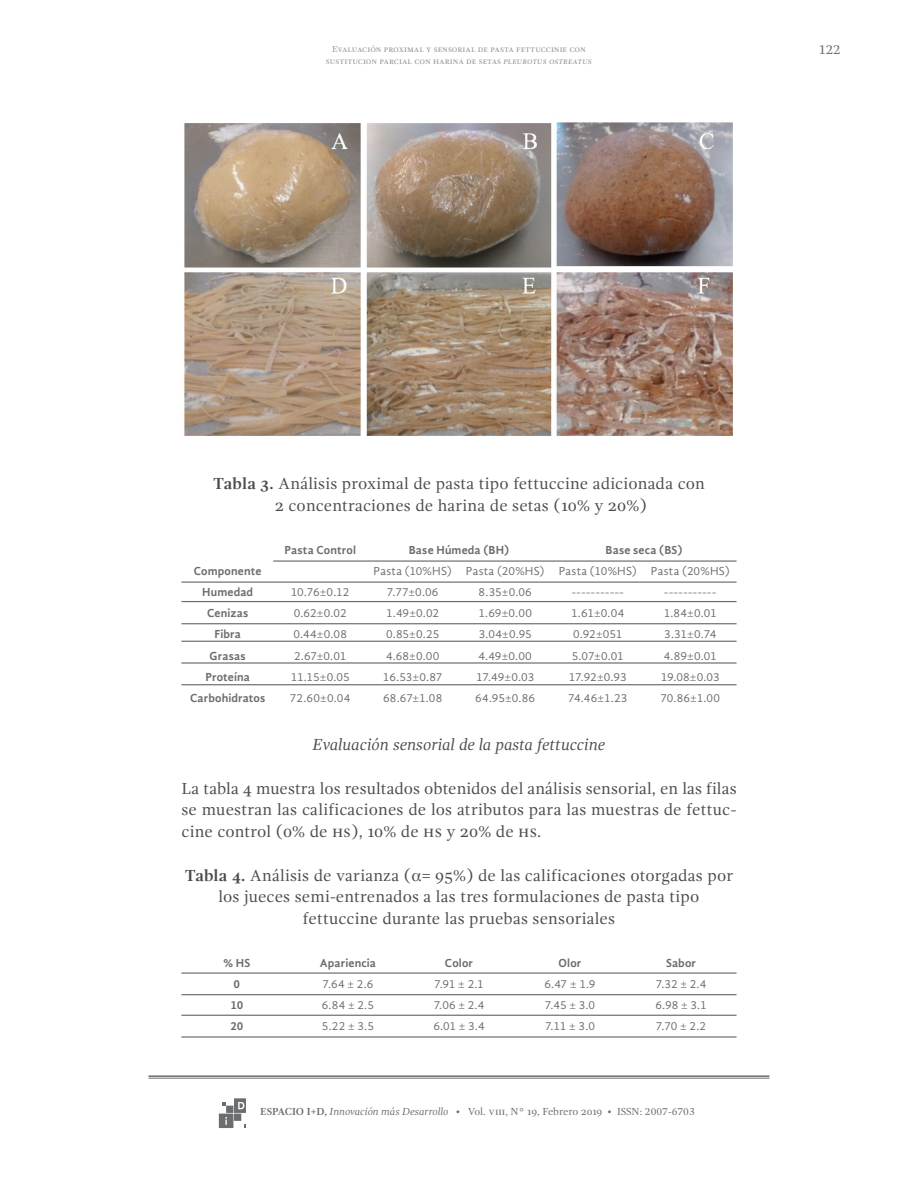
<style>
.page{position:relative;width:918px;height:1188px;background:#fff}
.page>*{position:absolute;margin:0;border:0;box-sizing:border-box;transform-origin:0 0}
.titulo_imagen{font:16.5px/21.8px "Gandhi Serif";letter-spacing:.01em;color:#4b4c4d;text-align:center}
.Párrafo_p{font:16.5px/21.8px "Gandhi Serif";letter-spacing:.005em;color:#4b4c4d;text-align:justify}
.subtitulo{font:italic 16.5px "Gandhi Serif";color:#4b4c4d}
.t1{font:13.5px "Gandhi Serif";color:#6c6d70}
.Tablas{font:12px "Gandhi Sans";letter-spacing:.005em;color:#6c6d70}
.Tablas-2{font:700 12px "Gandhi Sans";letter-spacing:.015em;color:#6c6d70}
.t2{font:10.5px "Gandhi Serif";color:#6c6d70}
.t3{font:9px/12px "Gandhi Serif";color:#939598;text-align:center}
.s1{font-style:italic}
.s2{font-weight:700}
.s3{font-family:"Times"}
</style>
<div class="page">
<hr style="left:148px;top:1075px;width:622px;height:2px;background:#6c6d70">
<hr style="left:148px;top:1078px;width:622px;height:1px;background:#6c6d70">
<svg style="left:219px;top:1098px;width:27px;height:30px"></svg>
<img style="left:184px;top:122px;width:549px;height:314px">
<hr style="left:273px;top:560px;width:464px;height:2px;background:#6c6d70">
<hr style="left:181px;top:582px;width:556px;height:1px;background:#6c6d70">
<hr style="left:181px;top:601px;width:556px;height:1px;background:#6c6d70">
<hr style="left:181px;top:623px;width:556px;height:1px;background:#6c6d70">
<hr style="left:181px;top:641px;width:556px;height:1px;background:#6c6d70">
<hr style="left:181px;top:662px;width:556px;height:2px;background:#6c6d70">
<hr style="left:181px;top:684px;width:556px;height:1px;background:#6c6d70">
<hr style="left:181px;top:972px;width:556px;height:2px;background:#6c6d70">
<hr style="left:181px;top:994px;width:556px;height:1px;background:#6c6d70">
<hr style="left:181px;top:1015px;width:556px;height:1px;background:#6c6d70">
<hr style="left:181px;top:1036px;width:556px;height:2px;background:#6c6d70">
<p class="t3" style="left:326px;top:43px;width:268px">Evaluación proximal y sensorial de pasta fettuccinie con sustitucion parcial con harina de setas <span class="s1">pleurotus ostreatus</span></p>
<p class="t1" style="left:818px;top:42px;width:24px">122</p>
<p class="titulo_imagen" style="left:213px;top:473px;width:493px"><span class="s2">Tabla 3.</span> Análisis proximal de pasta tipo fettuccine adicionada con<br>2 concentraciones de harina de setas (10% y 20%)</p>
<p class="Tablas-2" style="left:284px;top:543px;width:73px">Pasta Control</p>
<p class="Tablas-2" style="left:409px;top:543px;width:102px">Base Húmeda (BH)</p>
<p class="Tablas-2" style="left:606px;top:543px;width:78px">Base seca (BS)</p>
<p class="Tablas-2" style="left:194px;top:564px;width:69px">Componente</p>
<p class="Tablas" style="left:374px;top:564px;width:80px">Pasta (10%HS)</p>
<p class="Tablas" style="left:466px;top:564px;width:80px">Pasta (20%HS)</p>
<p class="Tablas" style="left:559px;top:564px;width:80px">Pasta (10%HS)</p>
<p class="Tablas" style="left:651px;top:564px;width:80px">Pasta (20%HS)</p>
<p class="Tablas-2" style="left:202px;top:585px;width:52px">Humedad</p>
<p class="Tablas" style="left:291px;top:585px;width:60px">10.76±0.12</p>
<p class="Tablas" style="left:387px;top:585px;width:53px">7.77±0.06</p>
<p class="Tablas" style="left:479px;top:585px;width:55px">8.35±0.06</p>
<p class="Tablas" style="left:572px;top:585px;width:53px">-----------</p>
<p class="Tablas" style="left:664px;top:585px;width:53px">-----------</p>
<p class="Tablas-2" style="left:207px;top:606px;width:43px">Cenizas</p>
<p class="Tablas" style="left:294px;top:606px;width:54px">0.62±0.02</p>
<p class="Tablas" style="left:386px;top:606px;width:54px">1.49±0.02</p>
<p class="Tablas" style="left:479px;top:606px;width:55px">1.69±0.00</p>
<p class="Tablas" style="left:571px;top:606px;width:55px">1.61±0.04</p>
<p class="Tablas" style="left:664px;top:606px;width:55px">1.84±0.01</p>
<p class="Tablas-2" style="left:214px;top:627px;width:28px">Fibra</p>
<p class="Tablas" style="left:293px;top:628px;width:55px">0.44±0.08</p>
<p class="Tablas" style="left:386px;top:628px;width:55px">0.85±0.25</p>
<p class="Tablas" style="left:479px;top:628px;width:55px">3.04±0.95</p>
<p class="Tablas" style="left:573px;top:628px;width:51px">0.92±051</p>
<p class="Tablas" style="left:664px;top:628px;width:54px">3.31±0.74</p>
<p class="Tablas-2" style="left:210px;top:649px;width:38px">Grasas</p>
<p class="Tablas" style="left:294px;top:649px;width:54px">2.67±0.01</p>
<p class="Tablas" style="left:386px;top:649px;width:55px">4.68±0.00</p>
<p class="Tablas" style="left:479px;top:649px;width:55px">4.49±0.00</p>
<p class="Tablas" style="left:572px;top:649px;width:54px">5.07±0.01</p>
<p class="Tablas" style="left:664px;top:649px;width:55px">4.89±0.01</p>
<p class="Tablas-2" style="left:205px;top:670px;width:46px">Proteína</p>
<p class="Tablas" style="left:291px;top:670px;width:61px">11.15±0.05</p>
<p class="Tablas" style="left:383px;top:670px;width:61px">16.53±0.87</p>
<p class="Tablas" style="left:476px;top:670px;width:60px">17.49±0.03</p>
<p class="Tablas" style="left:569px;top:670px;width:59px">17.92±0.93</p>
<p class="Tablas" style="left:661px;top:670px;width:60px">19.08±0.03</p>
<p class="Tablas-2" style="left:190px;top:691px;width:77px">Carbohidratos</p>
<p class="Tablas" style="left:290px;top:691px;width:62px">72.60±0.04</p>
<p class="Tablas" style="left:383px;top:691px;width:61px">68.67±1.08</p>
<p class="Tablas" style="left:475px;top:691px;width:61px">64.95±0.86</p>
<p class="Tablas" style="left:568px;top:691px;width:61px">74.46±1.23</p>
<p class="Tablas" style="left:660px;top:691px;width:61px">70.86±1.00</p>
<p class="subtitulo" style="left:313px;top:735px;width:294px">Evaluación sensorial de la pasta fettuccine</p>
<p class="Párrafo_p" style="left:181px;top:777px;width:557px">La tabla 4 muestra los resultados obtenidos del análisis sensorial, en las filas se muestran las calificaciones de los atributos para las muestras de fettuc&shy;cine control (0% de hs), 10% de hs y 20% de hs.</p>
<p class="titulo_imagen" style="left:185px;top:864px;width:550px"><span class="s2">Tabla 4.</span> Análisis de varianza (<span class="s3">α</span>= 95%) de las calificaciones otorgadas por los jueces semi-entrenados a las tres formulaciones de pasta tipo fettuccine durante las pruebas sensoriales</p>
<p class="Tablas-2" style="left:224px;top:956px;width:28px">% HS</p>
<p class="Tablas-2" style="left:320px;top:956px;width:58px">Apariencia</p>
<p class="Tablas-2" style="left:445px;top:956px;width:30px">Color</p>
<p class="Tablas-2" style="left:559px;top:956px;width:24px">Olor</p>
<p class="Tablas-2" style="left:666px;top:956px;width:32px">Sabor</p>
<p class="Tablas-2" style="left:234px;top:977px;width:8px">0</p>
<p class="Tablas" style="left:323px;top:977px;width:52px">7.64 ± 2.6</p>
<p class="Tablas" style="left:434px;top:977px;width:51px">7.91 ± 2.1</p>
<p class="Tablas" style="left:545px;top:977px;width:53px">6.47 ± 1.9</p>
<p class="Tablas" style="left:656px;top:977px;width:52px">7.32 ± 2.4</p>
<p class="Tablas-2" style="left:230px;top:998px;width:14px">10</p>
<p class="Tablas" style="left:322px;top:998px;width:54px">6.84 ± 2.5</p>
<p class="Tablas" style="left:434px;top:998px;width:52px">7.06 ± 2.4</p>
<p class="Tablas" style="left:545px;top:998px;width:52px">7.45 ± 3.0</p>
<p class="Tablas" style="left:655px;top:998px;width:53px">6.98 ± 3.1</p>
<p class="Tablas-2" style="left:230px;top:1020px;width:15px">20</p>
<p class="Tablas" style="left:322px;top:1020px;width:54px">5.22 ± 3.5</p>
<p class="Tablas" style="left:433px;top:1020px;width:53px">6.01 ± 3.4</p>
<p class="Tablas" style="left:545px;top:1020px;width:51px">7.11 ± 3.0</p>
<p class="Tablas" style="left:656px;top:1020px;width:52px">7.70 ± 2.2</p>
<p class="t2" style="left:260px;top:1105px;width:436px"><span class="s2">ESPACIO I+D,</span> <span class="s1">Innovación más Desarrollo •</span> Vol. viii, N° 19, Febrero 2019 • ISSN: 2007-6703</p>
</div>
